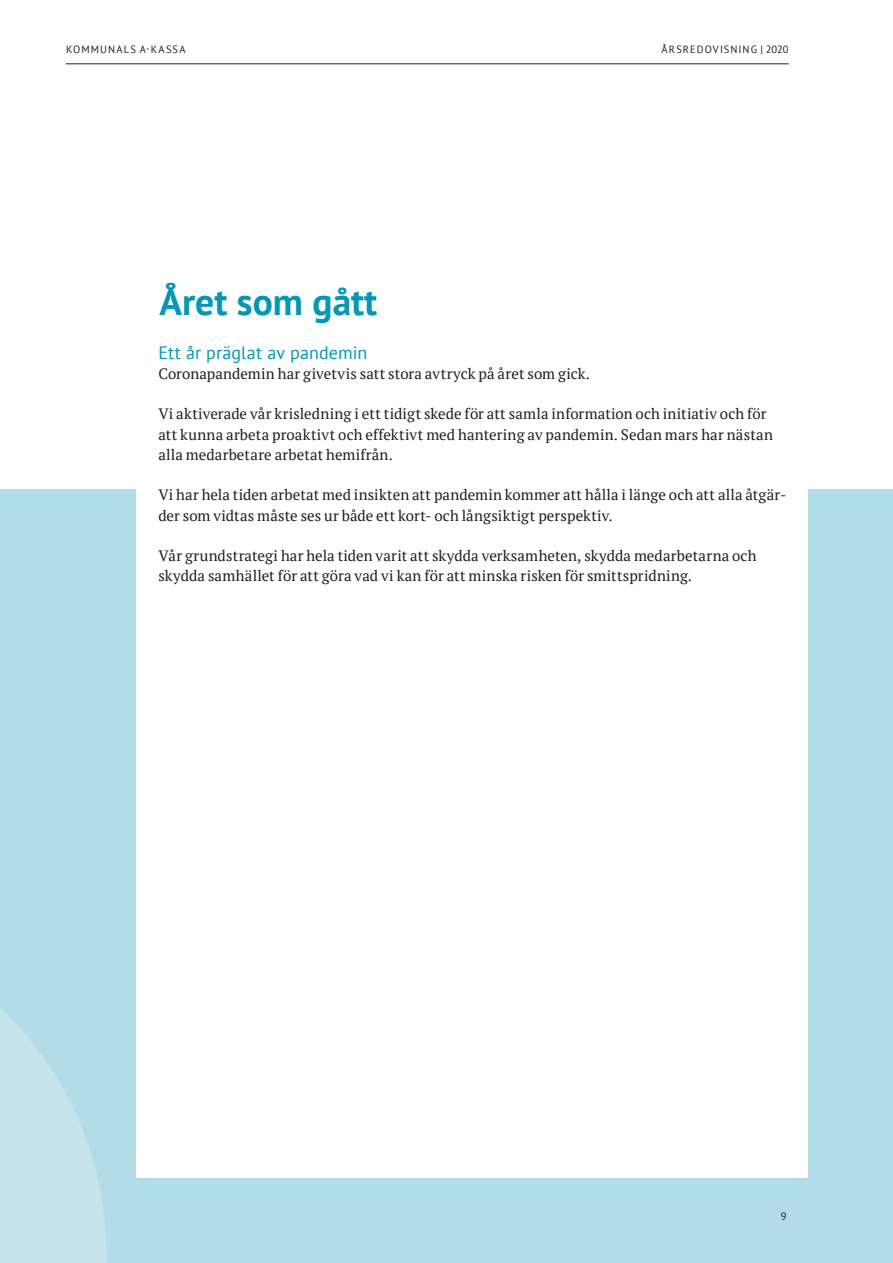
<style>
.page{position:relative;width:893px;height:1263px;background:#fff}
.page>*{position:absolute;margin:0;border:0;box-sizing:border-box;transform-origin:0 0}
.Rubrik_-_störst{font:700 37.5px "PT Sans";color:#0097ba}
.ingress{font:18px "PT Sans";letter-spacing:.005em;color:#0097ba}
.Brödtext{font:15px/20.2px "PT Serif";letter-spacing:.01em;color:#231f20}
.t1{font:10.5px "PT Sans";letter-spacing:.1em;color:#231f20}
</style>
<div class="page">
<hr style="left:66px;top:64px;width:723px;height:1px;background:#231f20">
<div style="left:0;top:489px;width:893px;height:774px;background:#b3dce9"></div>
<svg style="left:0;top:1008px;width:106px;height:255px"></svg>
<div style="left:136px;top:321px;width:672px;height:856px;background:#fff"></div>
<p class="t1" style="left:66px;top:43px;width:121px">KOMMUNALS A-KASSA</p>
<p class="t1" style="left:662px;top:43px;width:129px">ÅRSREDOVISNING | 2020</p>
<p class="Rubrik_-_störst" style="left:159px;top:277px;width:219px">Året som gått</p>
<p class="ingress" style="left:158px;top:341px;width:210px">Ett år präglat av pandemin</p>
<p class="Brödtext" style="left:158px;top:363px;width:433px">Coronapandemin har givetvis satt stora avtryck på året som gick.</p>
<p class="Brödtext" style="left:158px;top:404px;width:616px">Vi aktiverade vår krisledning i ett tidigt skede för att samla information och initiativ och för att kunna arbeta proaktivt och effektivt med hantering av pandemin. Sedan mars har nästan alla medarbetare arbetat hemifrån.</p>
<p class="Brödtext" style="left:158px;top:485px;width:630px">Vi har hela tiden arbetat med insikten att pandemin kommer att hålla i länge och att alla åtgär&shy;der som vidtas måste ses ur både ett kort- och långsiktigt perspektiv.</p>
<p class="Brödtext" style="left:158px;top:545px;width:600px">Vår grundstrategi har hela tiden varit att skydda verksamheten, skydda medarbetarna och skydda samhället för att göra vad vi kan för att minska risken för smittspridning.</p>
<p class="t1" style="left:781px;top:1210px;width:7px">9</p>
</div>
